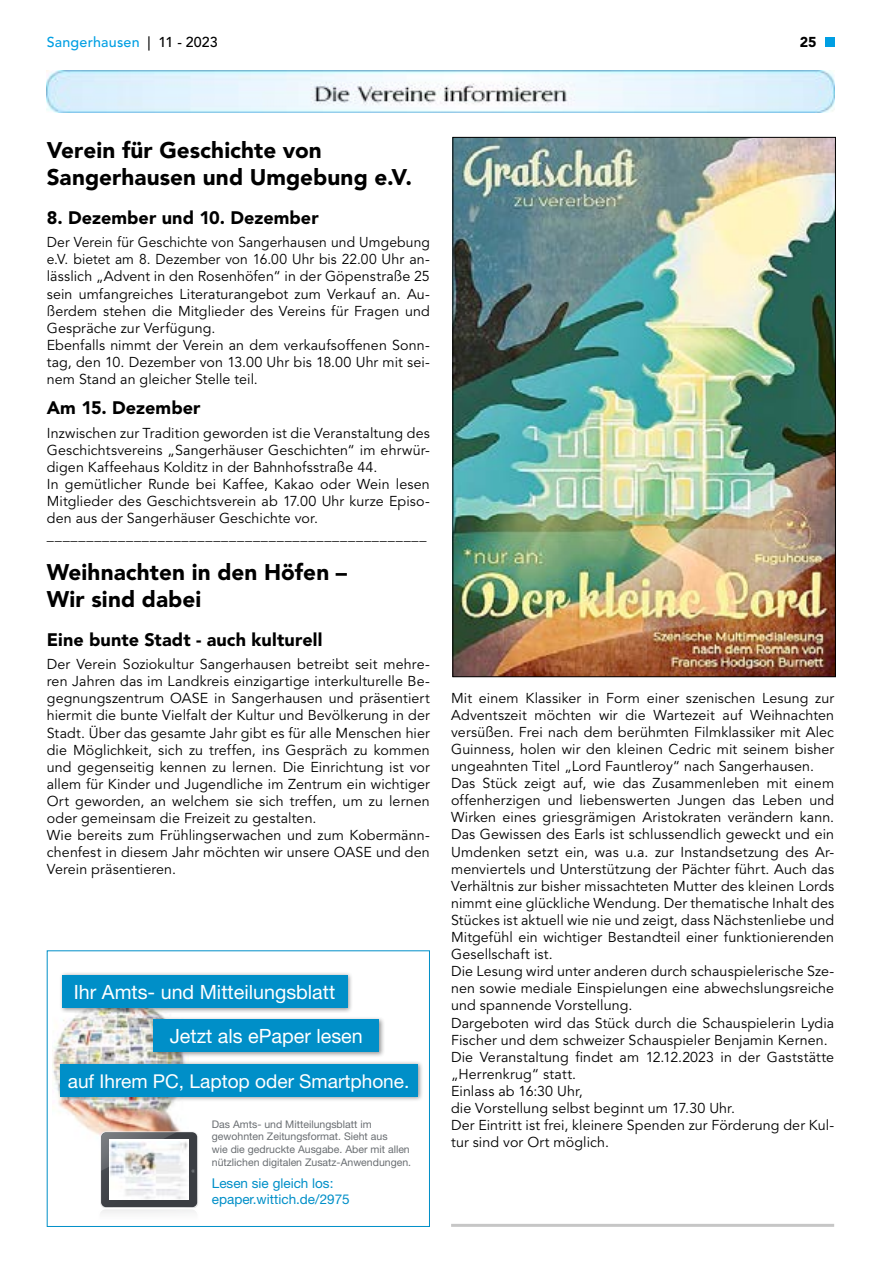
<style>
.page{position:relative;width:881px;height:1263px;background:#fff}
.page>*{position:absolute;margin:0;border:0;box-sizing:border-box;transform-origin:0 0}
.t1{font:900 22.5px/27px "Avenir LT";letter-spacing:.005em;color:#000}
.t2{font:19.65px "Helvetica Neue LT";color:#fff}
.t3{font:19.05px "Helvetica Neue LT";color:#fff}
.t4{font:900 18px "Avenir LT";letter-spacing:.005em;color:#000}
.t5{font:14.25px/17.1px "Avenir LT";letter-spacing:.01em;color:#000}
.t6{font:500 14.25px "Avenir LT";letter-spacing:.01em;color:#009fe3}
.t7{font:900 14.25px "Avenir LT";color:#000}
.t8{font:13.5px/16.2px "Helvetica Neue LT";color:#008fc8}
.t9{font:10.5px/12.6px "Helvetica Neue LT";color:#6a6e72}
.s1{color:#000}
</style>
<div class="page">
<div style="left:824px;top:37px;width:9px;height:9px;background:#009fe3"></div>
<img style="left:47px;top:70px;width:786px;height:43px">
<img style="left:454px;top:139px;width:379px;height:536px">
<svg style="left:47px;top:950px;width:382px;height:277px"></svg>
<svg style="left:98px;top:1131px;width:101px;height:78px"></svg>
<div style="left:94px;top:1209px;width:108px;height:13px;background:#fff"></div>
<img style="left:109px;top:1141px;width:79px;height:58px">
<div style="left:57px;top:1060px;width:367px;height:42px;background:#2a2b2c;opacity:.5"></div>
<div style="left:60px;top:1064px;width:357px;height:32px;background:#008fc8"></div>
<div style="left:59px;top:972px;width:294px;height:41px;background:#2a2b2c;opacity:.5"></div>
<div style="left:62px;top:975px;width:285px;height:32px;background:#008fc8"></div>
<div style="left:150px;top:1016px;width:235px;height:42px;background:#2a2b2c;opacity:.5"></div>
<div style="left:153px;top:1019px;width:226px;height:33px;background:#008fc8"></div>
<hr style="left:451px;top:1224px;width:382px;height:3px;background:#c6c6c6">
<p class="t6" style="left:47px;top:34px;width:172px">Sangerhausen <span class="s1">| 11 - 2023</span></p>
<p class="t7" style="left:799px;top:34px;width:18px">25</p>
<h1 class="t1" style="left:47px;top:137px;width:366px">Verein für Geschichte von<br>Sangerhausen und Umgebung e.V.</h1>
<p class="t4" style="left:47px;top:207px;width:273px">8. Dezember und 10. Dezember</p>
<p class="t5" style="left:47px;top:234px;width:384px">Der Verein für Geschichte von Sangerhausen und Umgebung e.V. bietet am 8. Dezember von 16.00 Uhr bis 22.00 Uhr an&shy;lässlich „Advent in den Rosenhöfen“ in der Göpenstraße 25 sein umfangreiches Literaturangebot zum Verkauf an. Au&shy;ßerdem stehen die Mitglieder des Vereins für Fragen und Gespräche zur Verfügung.<br>Ebenfalls nimmt der Verein an dem verkaufsoffenen Sonn&shy;tag, den 10. Dezember von 13.00 Uhr bis 18.00 Uhr mit sei&shy;nem Stand an gleicher Stelle teil.</p>
<p class="t4" style="left:47px;top:397px;width:155px">Am 15. Dezember</p>
<p class="t5" style="left:47px;top:425px;width:384px">Inzwischen zur Tradition geworden ist die Veranstaltung des Geschichtsvereins „Sangerhäuser Geschichten“ im ehrwür&shy;digen Kaffeehaus Kolditz in der Bahnhofsstraße 44.<br>In gemütlicher Runde bei Kaffee, Kakao oder Wein lesen Mitglieder des Geschichtsverein ab 17.00 Uhr kurze Episo&shy;den aus der Sangerhäuser Geschichte vor. ________________________________________________</p>
<h1 class="t1" style="left:47px;top:559px;width:302px">Weihnachten in den Höfen –<br>Wir sind dabei</h1>
<p class="t4" style="left:47px;top:628px;width:277px">Eine bunte Stadt - auch kulturell</p>
<p class="t5" style="left:47px;top:656px;width:384px">Der Verein Soziokultur Sangerhausen betreibt seit mehre&shy;ren Jahren das im Landkreis einzigartige interkulturelle Be&shy;gegnungszentrum OASE in Sangerhausen und präsentiert hiermit die bunte Vielfalt der Kultur und Bevölkerung in der Stadt. Über das gesamte Jahr gibt es für alle Menschen hier die Möglichkeit, sich zu treffen, ins Gespräch zu kommen und gegenseitig kennen zu lernen. Die Einrichtung ist vor allem für Kinder und Jugendliche im Zentrum ein wichtiger Ort geworden, an welchem sie sich treffen, um zu lernen oder gemeinsam die Freizeit zu gestalten.<br>Wie bereits zum Frühlingserwachen und zum Kobermänn&shy;chenfest in diesem Jahr möchten wir unsere OASE und den Verein präsentieren.</p>
<h2 class="t2" style="left:74px;top:980px;width:263px">Ihr Amts- und Mitteilungsblatt</h2>
<h2 class="t2" style="left:170px;top:1024px;width:194px">Jetzt als ePaper lesen</h2>
<h3 class="t3" style="left:68px;top:1069px;width:343px">auf Ihrem PC, Laptop oder Smartphone.</h3>
<p class="t9" style="left:212px;top:1117px;width:201px">Das Amts- und Mitteilungsblatt im gewohnten Zeitungsformat. Sieht aus<br>wie die gedruckte Ausgabe. Aber mit allen nützlichen digitalen Zusatz-Anwendungen.</p>
<p class="t8" style="left:212px;top:1175px;width:139px">Lesen sie gleich los: epaper.wittich.de/2975</p>
<p class="t5" style="left:451px;top:689px;width:384px">Mit einem Klassiker in Form einer szenischen Lesung zur Adventszeit möchten wir die Wartezeit auf Weihnachten versüßen. Frei nach dem berühmten Filmklassiker mit Alec Guinness, holen wir den kleinen Cedric mit seinem bisher ungeahnten Titel „Lord Fauntleroy“ nach Sangerhausen.<br>Das Stück zeigt auf, wie das Zusammenleben mit einem offenherzigen und liebenswerten Jungen das Leben und Wirken eines griesgrämigen Aristokraten verändern kann.<br>Das Gewissen des Earls ist schlussendlich geweckt und ein Umdenken setzt ein, was u.a. zur Instandsetzung des Ar&shy;menviertels und Unterstützung der Pächter führt. Auch das Verhältnis zur bisher missachteten Mutter des kleinen Lords nimmt eine glückliche Wendung. Der thematische Inhalt des Stückes ist aktuell wie nie und zeigt, dass Nächstenliebe und Mitgefühl ein wichtiger Bestandteil einer funktionierenden Gesellschaft ist.<br>Die Lesung wird unter anderen durch schauspielerische Sze&shy;nen sowie mediale Einspielungen eine abwechslungsreiche und spannende Vorstellung.<br>Dargeboten wird das Stück durch die Schauspielerin Lydia Fischer und dem schweizer Schauspieler Benjamin Kernen.<br>Die Veranstaltung findet am 12.12.2023 in der Gaststätte „Herrenkrug“ statt.<br>Einlass ab 16:30 Uhr,<br>die Vorstellung selbst beginnt um 17.30 Uhr.<br>Der Eintritt ist frei, kleinere Spenden zur Förderung der Kul&shy;tur sind vor Ort möglich.</p>
</div>
